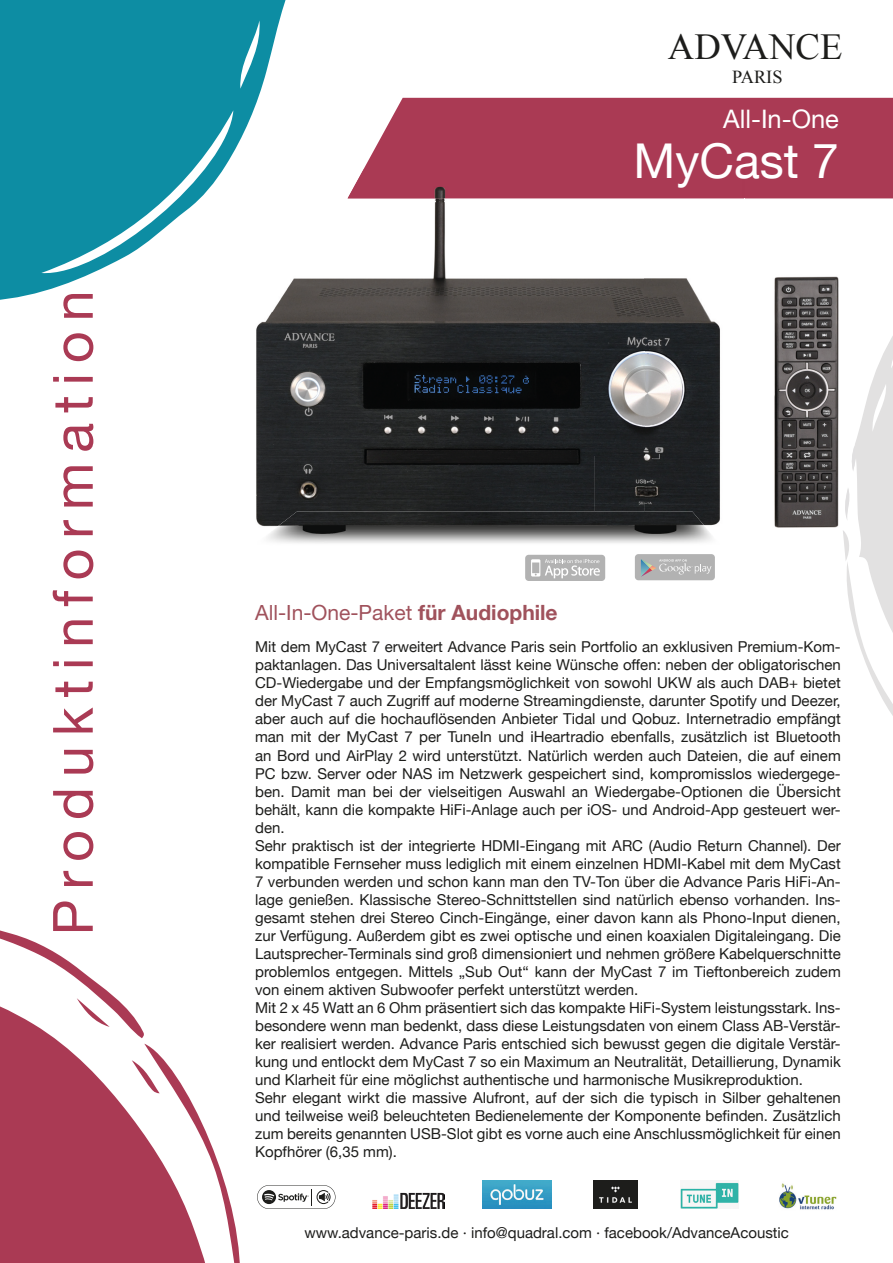
<style>
.page{position:relative;width:893px;height:1263px;background:#fff}
.page>*{position:absolute;margin:0;border:0;box-sizing:border-box;transform-origin:0 0}
.t1{font:55.5px "Helvetica Neue East A";letter-spacing:.18em;color:#aa3a54}
.t2{font:48px "Helvetica Neue";color:#fff}
.t3{font:36.6px "Times New Roman";color:#1d1d1b}
.t4{font:25.5px "Helvetica Neue";color:#fff}
.t5{font:21px "Helvetica Neue";color:#a0525c}
.t6{font:18.3px "Times New Roman";color:#1d1d1b}
.t7{font:15px/18px "Helvetica Neue";color:#1d1d1b}
.s1{font-weight:700}
</style>
<div class="page">
<div style="left:363px;top:98px;width:530px;height:100px;background:#aa3a54"></div>
<svg style="left:0;top:930px;width:145px;height:333px;fill:#aa3a54"></svg>
<svg style="left:132px;top:1044px;width:108px;height:219px"></svg>
<svg style="left:77px;top:998px;width:33px;height:29px"></svg>
<svg style="left:0;top:0;width:286px;height:300px;fill:#0d8da3"></svg>
<div style="left:635px;top:554px;width:80px;height:26px;background:#b2b2b2;border-radius:4px"></div>
<svg style="left:641px;top:559px;width:70px;height:18px"></svg>
<div style="left:525px;top:555px;width:80px;height:26px;background:#b2b2b2;border-radius:4px"></div>
<svg style="left:531px;top:559px;width:69px;height:19px"></svg>
<svg style="left:257px;top:1185px;width:78px;height:24px"></svg>
<img style="left:373px;top:1192px;width:72px;height:16px">
<img style="left:483px;top:1180px;width:69px;height:28px">
<img style="left:593px;top:1180px;width:45px;height:28px">
<img style="left:680px;top:1182px;width:58px;height:26px">
<img style="left:779px;top:1183px;width:58px;height:27px">
<img style="left:245px;top:169px;width:200px;height:286px">
<img style="left:445px;top:198px;width:199px;height:257px">
<img style="left:644px;top:198px;width:100px;height:313px">
<img style="left:256px;top:455px;width:389px;height:56px">
<div style="left:347px;top:169px;width:397px;height:29px;background:#aa3a54"></div>
<img style="left:256px;top:511px;width:464px;height:32px">
<img style="left:774px;top:276px;width:65px;height:252px">
<svg style="left:843px;top:336px;width:50px;height:380px"></svg>
<img style="left:844px;top:487px;width:8px;height:34px">
<h1 class="t1" style="left:40px;top:935px;width:646px;rotate:-90deg">Produktinformation</h1>
<h3 class="t3" style="left:668px;top:22px;width:176px">ADVANCE</h3>
<p class="t6" style="left:732px;top:65px;width:52px">PARIS</p>
<h3 class="t4" style="left:723px;top:101px;width:117px">All-In-One</h3>
<h2 class="t2" style="left:634px;top:126px;width:207px">MyCast 7</h2>
<h3 class="t5" style="left:255px;top:600px;width:304px">All-In-One-Paket <span class="s1">für Audiophile</span></h3>
<p class="t7" style="left:255px;top:639px;width:587px">Mit dem MyCast 7 erweitert Advance Paris sein Portfolio an exklusiven Premium-Kom&shy;paktanlagen. Das Universaltalent lässt keine Wünsche offen: neben der obligatorischen CD-Wiedergabe und der Empfangsmöglichkeit von sowohl UKW als auch DAB+ bietet der MyCast 7 auch Zugriff auf moderne Streamingdienste, darunter Spotify und Deezer, aber auch auf die hochauflösenden Anbieter Tidal und Qobuz. Internetradio empfängt man mit der MyCast 7 per TuneIn und iHeartradio ebenfalls, zusätzlich ist Bluetooth an Bord und AirPlay 2 wird unterstützt. Natürlich werden auch Dateien, die auf einem PC bzw. Server oder NAS im Netzwerk gespeichert sind, kompromisslos wiedergege&shy;ben. Damit man bei der vielseitigen Auswahl an Wiedergabe-Optionen die Übersicht behält, kann die kompakte HiFi-Anlage auch per iOS- und Android-App gesteuert wer&shy;den.<br>Sehr praktisch ist der integrierte HDMI-Eingang mit ARC (Audio Return Channel). Der kompatible Fernseher muss lediglich mit einem einzelnen HDMI-Kabel mit dem MyCast 7 verbunden werden und schon kann man den TV-Ton über die Advance Paris HiFi-An&shy;lage genießen. Klassische Stereo-Schnittstellen sind natürlich ebenso vorhanden. Ins&shy;gesamt stehen drei Stereo Cinch-Eingänge, einer davon kann als Phono-Input dienen, zur Verfügung. Außerdem gibt es zwei optische und einen koaxialen Digitaleingang. Die Lautsprecher-Terminals sind groß dimensioniert und nehmen größere Kabelquerschnitte problemlos entgegen. Mittels „Sub Out“ kann der MyCast 7 im Tieftonbereich zudem von einem aktiven Subwoofer perfekt unterstützt werden.<br>Mit 2 x 45 Watt an 6 Ohm präsentiert sich das kompakte HiFi-System leistungsstark. Ins&shy;besondere wenn man bedenkt, dass diese Leistungsdaten von einem Class AB-Verstär&shy;ker realisiert werden. Advance Paris entschied sich bewusst gegen die digitale Verstär&shy;kung und entlockt dem MyCast 7 so ein Maximum an Neutralität, Detaillierung, Dynamik und Klarheit für eine möglichst authentische und harmonische Musikreproduktion.<br>Sehr elegant wirkt die massive Alufront, auf der sich die typisch in Silber gehaltenen und teilweise weiß beleuchteten Bedienelemente der Komponente befinden. Zusätzlich zum bereits genannten USB-Slot gibt es vorne auch eine Anschlussmöglichkeit für einen Kopfhörer (6,35 mm).</p>
<p class="t7" style="left:304px;top:1225px;width:486px">www.advance-paris.de · info@quadral.com · facebook/AdvanceAcoustic</p>
</div>
